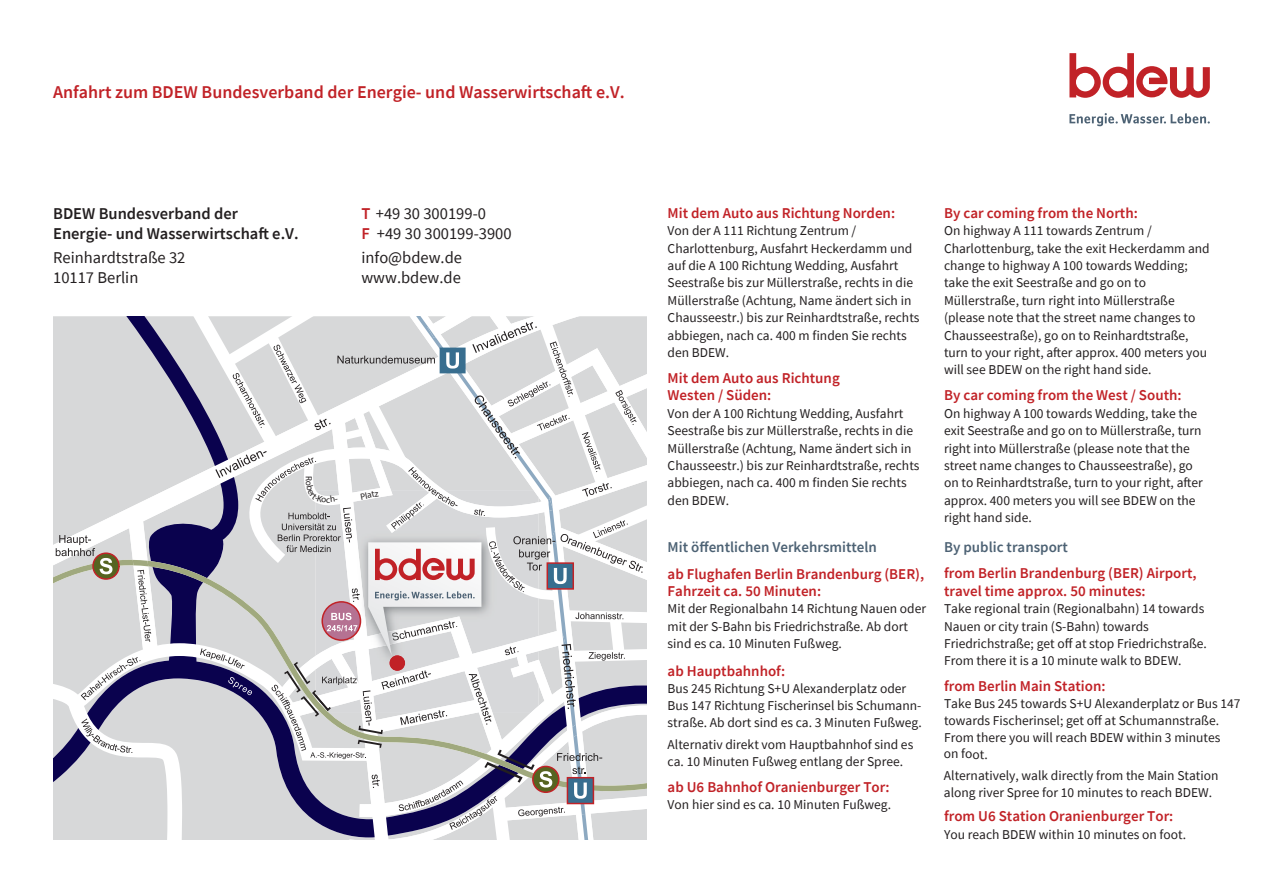
<style>
.page{position:relative;width:1263px;height:893px;background:#fff}
.page>*{position:absolute;margin:0;border:0;box-sizing:border-box;transform-origin:0 0}
.t1{font:600 18px "Source Sans Pro";color:#c12227}
.t2{font:16.5px/19.8px "Source Sans Pro";color:#231f20}
.t3{font:600 16.5px/19.8px "Source Sans Pro";color:#231f20}
.t4{font:600 15px/17.4px "Source Sans Pro";color:#c12227}
.t5{font:600 15px "Source Sans Pro";color:#4d6274}
.t6{font:13.5px/17.4px "Source Sans Pro";color:#231f20}
.t7{font:9.15px "Myriad Pro";color:#231f20}
.s1{font-weight:600;color:#c12227}
</style>
<div class="page">
<svg style="left:1069px;top:53px;width:141px;height:45px"></svg>
<svg style="left:1069px;top:113px;width:141px;height:13px"></svg>
<svg style="left:53px;top:317px;width:593px;height:523px"></svg>
<h1 class="t1" style="left:53px;top:80px;width:573px">Anfahrt zum BDEW Bundesverband der Energie- und Wasserwirtschaft e.V.</h1>
<p class="t3" style="left:53px;top:203px;width:247px">BDEW Bundesverband der<br>Energie- und Wasserwirtschaft e.V.</p>
<p class="t2" style="left:53px;top:247px;width:134px">Reinhardtstraße 32<br>10117 Berlin</p>
<p class="t2" style="left:361px;top:204px;width:152px"><span class="s1">T</span> +49 30 300199-0<br><span class="s1">F</span> +49 30 300199-3900</p>
<p class="t2" style="left:361px;top:247px;width:102px">info@bdew.de www.bdew.de</p>
<p class="t7" style="left:315px;top:476px;width:6px;rotate:90deg">R</p>
<p class="t7" style="left:359px;top:491px;width:20px;rotate:-11deg">Platz</p>
<p class="t4" style="left:668px;top:204px;width:229px">Mit dem Auto aus Richtung Norden:</p>
<p class="t6" style="left:668px;top:222px;width:253px">Von der A 111 Richtung Zentrum / Charlottenburg, Ausfahrt Heckerdamm und auf die A 100 Richtung Wedding, Ausfahrt Seestraße bis zur Müllerstraße, rechts in die Müllerstraße (Achtung, Name ändert sich in Chausseestr.) bis zur Reinhardtstraße, rechts abbiegen, nach ca. 400 m finden Sie rechts den BDEW.</p>
<p class="t4" style="left:668px;top:369px;width:174px">Mit dem Auto aus Richtung<br>Westen / Süden:</p>
<p class="t6" style="left:668px;top:404px;width:253px">Von der A 100 Richtung Wedding, Ausfahrt Seestraße bis zur Müllerstraße, rechts in die Müllerstraße (Achtung, Name ändert sich in Chausseestr.) bis zur Reinhardtstraße, rechts abbiegen, nach ca. 400 m finden Sie rechts den BDEW.</p>
<p class="t5" style="left:668px;top:537px;width:211px">Mit öffentlichen Verkehrsmitteln</p>
<p class="t4" style="left:668px;top:565px;width:258px">ab Flughafen Berlin Brandenburg (BER),<br>Fahrzeit ca. 50 Minuten:</p>
<p class="t6" style="left:668px;top:600px;width:260px">Mit der Regionalbahn 14 Richtung Nauen oder mit der S-Bahn bis Friedrichstraße. Ab dort sind es ca. 10 Minuten Fußweg.</p>
<p class="t4" style="left:668px;top:662px;width:119px">ab Hauptbahnhof:</p>
<p class="t6" style="left:668px;top:680px;width:256px;line-height:16.8px">Bus 245 Richtung S+U Alexanderplatz oder<br>Bus 147 Richtung Fischerinsel bis Schumann&shy;straße. Ab dort sind es ca. 3 Minuten Fußweg.</p>
<p class="t6" style="left:668px;top:736px;width:247px;line-height:16.8px">Alternativ direkt vom Hauptbahnhof sind es ca. 10 Minuten Fußweg entlang der Spree.</p>
<p class="t4" style="left:668px;top:778px;width:223px">ab U6 Bahnhof Oranienburger Tor:</p>
<p class="t6" style="left:668px;top:796px;width:225px">Von hier sind es ca. 10 Minuten Fußweg.</p>
<p class="t4" style="left:944px;top:204px;width:195px">By car coming from the North:</p>
<p class="t6" style="left:944px;top:222px;width:267px">On highway A 111 towards Zentrum / Charlottenburg, take the exit Heckerdamm and change to highway A 100 towards Wedding; take the exit Seestraße and go on to Müllerstraße, turn right into Müllerstraße (please note that the street name changes to Chausseestraße), go on to Reinhardtstraße, turn to your right, after approx. 400 meters you will see BDEW on the right hand side.</p>
<p class="t4" style="left:944px;top:387px;width:239px">By car coming from the West / South:</p>
<p class="t6" style="left:944px;top:404px;width:260px">On highway A 100 towards Wedding, take the exit Seestraße and go on to Müllerstraße, turn right into Müllerstraße (please note that the street name changes to Chausseestraße), go on to Reinhardtstraße, turn to your right, after approx. 400 meters you will see BDEW on the right hand side.</p>
<p class="t5" style="left:944px;top:537px;width:125px">By public transport</p>
<p class="t4" style="left:944px;top:564px;width:254px">from Berlin Brandenburg (BER) Airport, travel time approx. 50 minutes:</p>
<p class="t6" style="left:944px;top:600px;width:264px">Take regional train (Regionalbahn) 14 towards Nauen or city train (S-Bahn) towards Friedrichstraße; get off at stop Friedrichstraße.<br>From there it is a 10 minute walk to BDEW.</p>
<p class="t4" style="left:944px;top:677px;width:163px">from Berlin Main Station:</p>
<p class="t6" style="left:944px;top:695px;width:298px;line-height:16.8px">Take Bus 245 towards S+U Alexanderplatz or Bus 147 towards Fischerinsel; get off at Schumannstraße.<br>From there you will reach BDEW within 3 minutes<br>on foot.</p>
<p class="t6" style="left:944px;top:767px;width:276px">Alternatively, walk directly from the Main Station</p>
<p class="t6" style="left:944px;top:784px;width:270px">along river Spree for 10 minutes to reach BDEW.</p>
<p class="t6" style="left:944px;top:826px;width:244px">You reach BDEW within 10 minutes on foot.</p>
<p class="t4" style="left:944px;top:808px;width:231px">from U6 Station Oranienburger Tor:</p>
</div>
